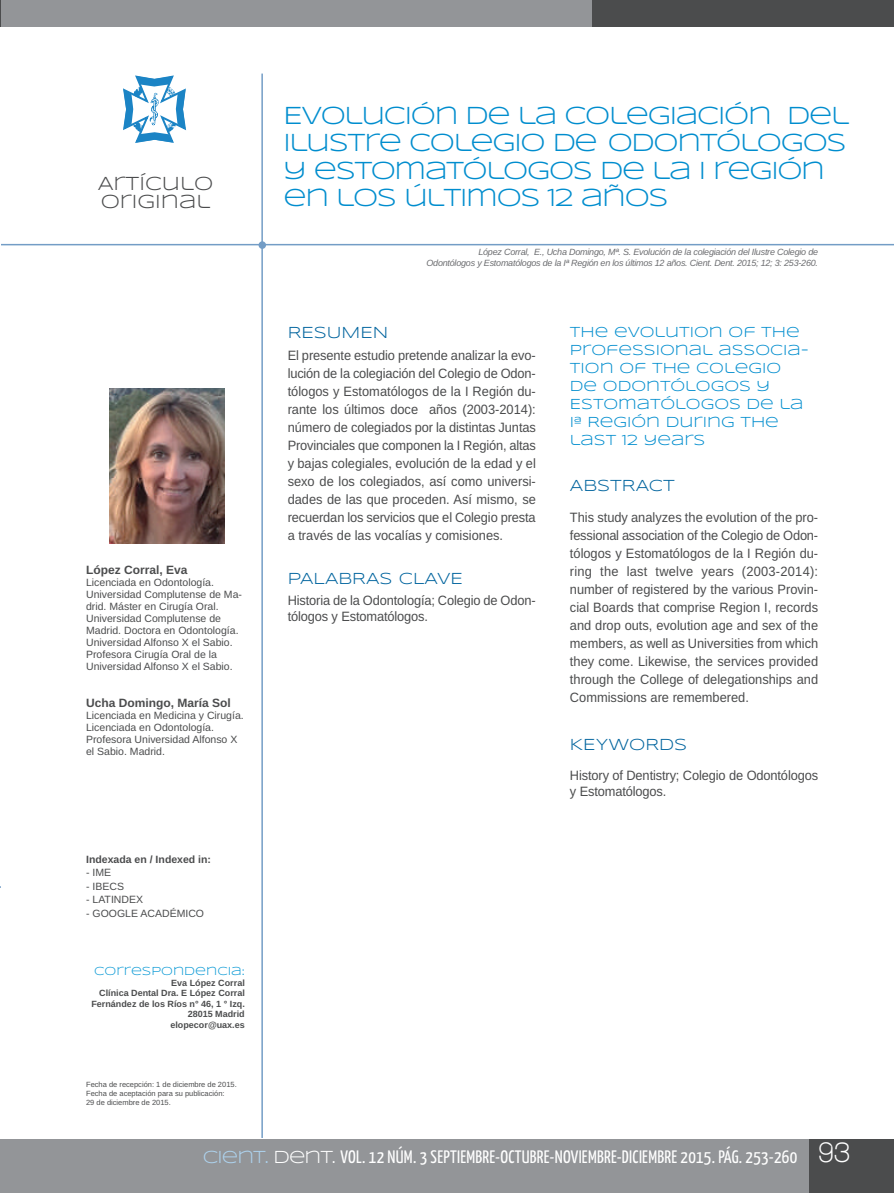
<style>
.page{position:relative;width:894px;height:1193px;background:#fff}
.page>*{position:absolute;margin:0;border:0;box-sizing:border-box;transform-origin:0 0}
.t1{font:25.5px/27px "Syncopate";letter-spacing:-.05em;color:#008dce}
.t2{font:19.5px/18px "Syncopate";color:#4b4c4d}
.t3{font:18px "Yanone Kaffeesatz";letter-spacing:.015em;color:#fff}
.t4{font:16.5px "Syncopate";color:#00649e}
.t5{font:15px/18px "Syncopate";color:#008dce}
.t6{font:13.5px/18px "Arimo";letter-spacing:-.01em;color:#4b4c4d;text-align:justify;scale:.95 1}
.t7{font:700 12px "Arimo";color:#4b4c4d}
.t8{font:12px "Syncopate";color:#0a99d5}
.t9{font:10.5px/12px "Arimo";color:#4b4c4d}
.t10{font:700 10.5px "Arimo";color:#4b4c4d}
.t11{font:italic 9px/10.5px "Arimo";letter-spacing:-.025em;color:#6c6d70;text-align:right}
.t12{font:700 9px/10.5px "Arimo";color:#4b4c4d;text-align:right}
.t13{font:7.5px/9px "Arimo";color:#4b4c4d}
.s1{font-family:"Syncopate";color:#add2ed}
.s2{font-family:"Syncopate"}
.s3{font-family:"Walkway";font-weight:700;font-size:30px}
</style>
<div class="page">
<div style="left:1px;top:0;width:599px;height:26px;background:#939598"></div>
<div style="left:592px;top:0;width:301px;height:26px;background:#4b4c4d"></div>
<hr style="left:1px;top:244px;width:892px;height:1px;background:#739dc6">
<hr style="left:261px;top:74px;width:2px;height:1064px;background:#739dc6">
<div style="left:258px;top:241px;width:8px;height:8px;background:#739dc6;border-radius:50%"></div>
<img style="left:109px;top:388px;width:115px;height:155px">
<div style="left:1px;top:1139px;width:892px;height:54px;background:#939598"></div>
<div style="left:809px;top:1139px;width:84px;height:54px;background:#4b4c4d"></div>
<hr style="left:0;top:1139px;width:1px;height:54px;background:#939598">
<svg style="left:0;top:0;width:1px;height:26px"></svg>
<svg style="left:123px;top:75px;width:63px;height:68px"></svg>
<h2 class="t2" style="left:98px;top:174px;width:117px">ARTÍCULO<br>ORIGINAL</h2>
<p class="t7" style="left:86px;top:565px;width:103px">López Corral, Eva</p>
<p class="t9" style="left:86px;top:577px;width:157px">Licenciada en Odontología.<br>Universidad Complutense de Ma&shy;drid. Máster en Cirugía Oral.<br>Universidad Complutense de<br>Madrid. Doctora en Odontología.<br>Universidad Alfonso X el Sabio.<br>Profesora Cirugía Oral de la<br>Universidad Alfonso X el Sabio.</p>
<p class="t7" style="left:86px;top:698px;width:146px">Ucha Domingo, María Sol</p>
<p class="t9" style="left:86px;top:710px;width:159px">Licenciada en Medicina y Cirugía.<br>Licenciada en Odontología.<br>Profesora Universidad Alfonso X el Sabio. Madrid.</p>
<p class="t10" style="left:86px;top:855px;width:126px">Indexada en / Indexed in:</p>
<p class="t9" style="left:86px;top:867px;width:27px">- IME</p>
<p class="t9" style="left:86px;top:881px;width:39px">- IBECS</p>
<p class="t9" style="left:86px;top:894px;width:58px">- LATINDEX</p>
<p class="t9" style="left:86px;top:908px;width:119px">- GOOGLE ACADÉMICO</p>
<p class="t8" style="left:94px;top:964px;width:152px">CORRESPONDENCIA:</p>
<p class="t12" style="left:91px;top:978px;width:155px">Eva López Corral<br>Clínica Dental Dra. E López Corral<br>Fernández de los Ríos n° 46, 1 ° Izq.<br>28015 Madrid<br>elopecor@uax.es</p>
<h1 class="t1" style="left:283px;top:102px;width:567px">EVOLUCIÓN DE LA COLEGIACIÓN DEL<br>ILUSTRE COLEGIO DE ODONTÓLOGOS<br>Y ESTOMATÓLOGOS DE LA I REGIÓN<br>EN LOS ÚLTIMOS 12 AÑOS</h1>
<p class="t11" style="left:426px;top:247px;width:393px">López Corral, E., Ucha Domingo, Mª. S. Evolución de la colegiación del Ilustre Colegio de<br>Odontólogos y Estomatólogos de la Iª Región en los últimos 12 años. Cient. Dent. 2015; 12; 3: 253-260.</p>
<p class="t4" style="left:287px;top:322px;width:102px">RESUMEN</p>
<p class="t6" style="left:287px;top:347px;width:263px">El presente estudio pretende analizar la evo&shy;lución de la colegiación del Colegio de Odon&shy;tólogos y Estomatólogos de la I Región du&shy;rante los últimos doce años (2003-2014): número de colegiados por la distintas Juntas Provinciales que componen la I Región, altas y bajas colegiales, evolución de la edad y el sexo de los colegiados, así como universi&shy;dades de las que proceden. Así mismo, se recuerdan los servicios que el Colegio presta a través de las vocalías y comisiones.</p>
<p class="t4" style="left:287px;top:568px;width:177px">PALABRAS CLAVE</p>
<p class="t6" style="left:287px;top:593px;width:262px;line-height:16.2px">Historia de la Odontología; Colegio de Odon&shy;tólogos y Estomatólogos.</p>
<p class="t5" style="left:569px;top:322px;width:240px">THE EVOLUTION OF THE<br>PROFESSIONAL ASSOCIA-<br>TION OF THE COLEGIO<br>DE ODONTÓLOGOS Y<br>ESTOMATÓLOGOS DE LA<br>Iª REGIÓN DURING THE<br>LAST 12 YEARS</p>
<p class="t4" style="left:569px;top:476px;width:106px">ABSTRACT</p>
<p class="t6" style="left:569px;top:509px;width:263px">This study analyzes the evolution of the pro&shy;fessional association of the Colegio de Odon&shy;tólogos y Estomatólogos de la I Región du&shy;ring the last twelve years (2003-2014): number of registered by the various Provin&shy;cial Boards that comprise Region I, records and drop outs, evolution age and sex of the members, as well as Universities from which they come. Likewise, the services provided through the College of delegationships and Commissions are remembered.</p>
<p class="t4" style="left:569px;top:734px;width:119px">KEYWORDS</p>
<p class="t6" style="left:569px;top:768px;width:262px;line-height:16.2px">History of Dentistry; Colegio de Odontólogos y Estomatólogos.</p>
<p class="t13" style="left:86px;top:1080px;width:152px">Fecha de recepción: 1 de diciembre de 2015.<br>Fecha de aceptación para su publicación:<br>29 de diciembre de 2015.</p>
<h3 class="t3" style="left:203px;top:1150px;width:648px"><span class="s1">CIENT.</span> <span class="s2">DENT.</span> VOL. 12 NÚM. 3 SEPTIEMBRE-OCTUBRE-NOVIEMBRE-DICIEMBRE 2015. PÁG. 253-260 <span class="s3">93</span></h3>
</div>
